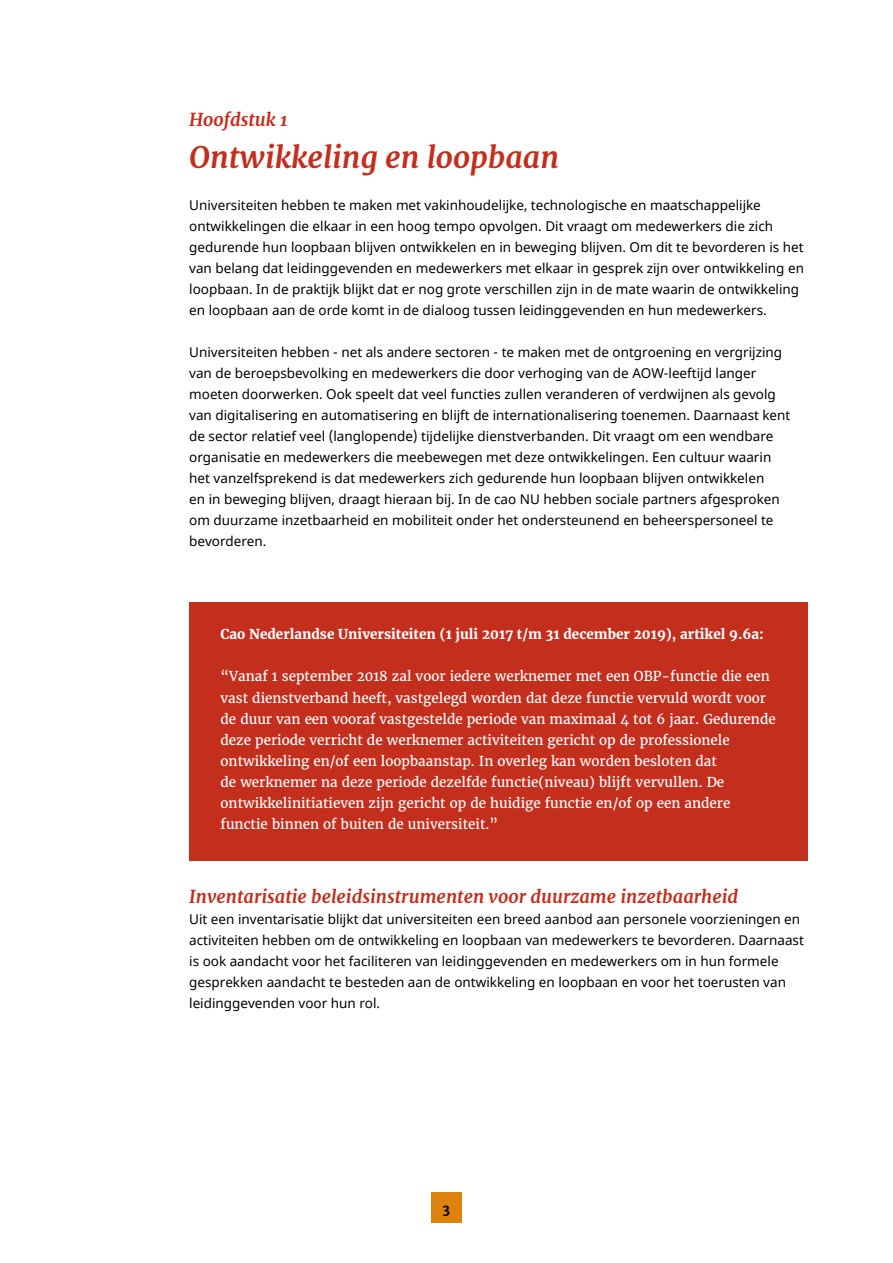
<style>
.page{position:relative;width:893px;height:1263px;background:#fff}
.page>*{position:absolute;margin:0;border:0;box-sizing:border-box;transform-origin:0 0}
.t1{font:italic 700 30px "Merriweather";color:#c32e1d}
.t2{font:italic 700 18px "Merriweather";color:#c32e1d}
.t3{font:13.5px/21px "Noto Sans";color:#000}
.t4{font:13.5px/21px "Merriweather";color:#fff}
.t5{font:700 13.5px "Merriweather";color:#fff}
.t6{font:700 13.5px "Merriweather Sans";color:#000}
</style>
<div class="page">
<div style="left:189px;top:602px;width:619px;height:259px;background:#c32e1d"></div>
<div style="left:431px;top:1192px;width:31px;height:31px;background:#de820e"></div>
<h2 class="t2" style="left:189px;top:107px;width:100px">Hoofdstuk 1</h2>
<h1 class="t1" style="left:189px;top:137px;width:371px">Ontwikkeling en loopbaan</h1>
<p class="t3" style="left:189px;top:195px;width:616px">Universiteiten hebben te maken met vakinhoudelijke, technologische en maatschappelijke ontwikkelingen die elkaar in een hoog tempo opvolgen. Dit vraagt om medewerkers die zich gedurende hun loopbaan blijven ontwikkelen en in beweging blijven. Om dit te bevorderen is het van belang dat leidinggevenden en medewerkers met elkaar in gesprek zijn over ontwikkeling en loopbaan. In de praktijk blijkt dat er nog grote verschillen zijn in de mate waarin de ontwikkeling en loopbaan aan de orde komt in de dialoog tussen leidinggevenden en hun medewerkers.</p>
<p class="t3" style="left:189px;top:342px;width:603px">Universiteiten hebben - net als andere sectoren - te maken met de ontgroening en vergrijzing van de beroepsbevolking en medewerkers die door verhoging van de AOW-leeftijd langer moeten doorwerken. Ook speelt dat veel functies zullen veranderen of verdwijnen als gevolg van digitalisering en automatisering en blijft de internationalisering toenemen. Daarnaast kent de sector relatief veel (langlopende) tijdelijke dienstverbanden. Dit vraagt om een wendbare organisatie en medewerkers die meebewegen met deze ontwikkelingen. Een cultuur waarin het vanzelfsprekend is dat medewerkers zich gedurende hun loopbaan blijven ontwikkelen<br>en in beweging blijven, draagt hieraan bij. In de cao NU hebben sociale partners afgesproken om duurzame inzetbaarheid en mobiliteit onder het ondersteunend en beheerspersoneel te bevorderen.</p>
<p class="t5" style="left:221px;top:625px;width:545px">Cao Nederlandse Universiteiten (1 juli 2017 t/m 31 december 2019), artikel 9.6a:</p>
<p class="t4" style="left:221px;top:666px;width:557px">“Vanaf 1 september 2018 zal voor iedere werknemer met een OBP-functie die een vast dienstverband heeft, vastgelegd worden dat deze functie vervuld wordt voor de duur van een vooraf vastgestelde periode van maximaal 4 tot 6 jaar. Gedurende deze periode verricht de werknemer activiteiten gericht op de professionele ontwikkeling en/of een loopbaanstap. In overleg kan worden besloten dat<br>de werknemer na deze periode dezelfde functie(niveau) blijft vervullen. De ontwikkelinitiatieven zijn gericht op de huidige functie en/of op een andere functie binnen of buiten de universiteit.”</p>
<h2 class="t2" style="left:189px;top:884px;width:551px">Inventarisatie beleidsinstrumenten voor duurzame inzetbaarheid</h2>
<p class="t3" style="left:189px;top:909px;width:616px">Uit een inventarisatie blijkt dat universiteiten een breed aanbod aan personele voorzieningen en activiteiten hebben om de ontwikkeling en loopbaan van medewerkers te bevorderen. Daarnaast is ook aandacht voor het faciliteren van leidinggevenden en medewerkers om in hun formele gesprekken aandacht te besteden aan de ontwikkeling en loopbaan en voor het toerusten van leidinggevenden voor hun rol.</p>
<p class="t6" style="left:443px;top:1200px;width:9px">3</p>
</div>
